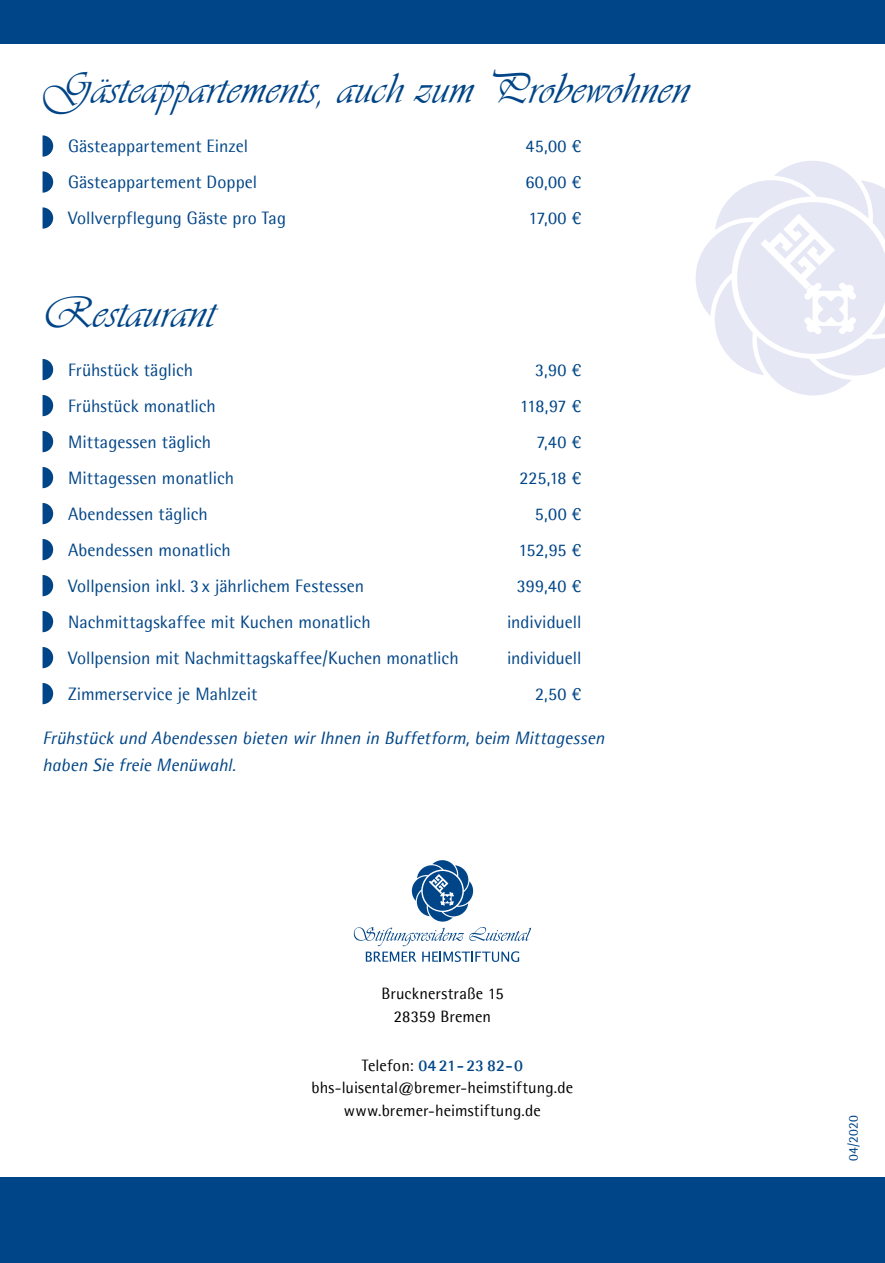
<style>
.page{position:relative;width:885px;height:1263px;background:#fff}
.page>*{position:absolute;margin:0;border:0;box-sizing:border-box;transform-origin:0 0}
.t1{font:45px "Vivaldii";letter-spacing:.01em;color:#004587}
.t2{font:18px "Agfa Rotis Semisans";color:#004587}
.t3{font:italic 18px/27px "Agfa Rotis Semisans";color:#004587}
.t4{font:16.5px/22.5px "Agfa Rotis Semisans";letter-spacing:.005em;color:#000;text-align:center}
.t5{font:13.5px "Agfa Rotis Semisans";letter-spacing:.01em;color:#004587}
.s1{font-weight:700;color:#004587}
</style>
<div class="page">
<div style="left:0;top:1178px;width:884px;height:85px;background:#004587"></div>
<div style="left:0;top:0;width:884px;height:43px;background:#004587"></div>
<svg style="left:354px;top:860px;width:177px;height:102px"></svg>
<svg style="left:696px;top:161px;width:188px;height:234px"></svg>
<svg style="left:43px;top:135px;width:10px;height:22px"></svg>
<svg style="left:43px;top:171px;width:10px;height:22px"></svg>
<svg style="left:43px;top:207px;width:10px;height:22px"></svg>
<svg style="left:43px;top:359px;width:10px;height:21px"></svg>
<svg style="left:43px;top:395px;width:10px;height:21px"></svg>
<svg style="left:43px;top:431px;width:10px;height:21px"></svg>
<svg style="left:43px;top:467px;width:10px;height:21px"></svg>
<svg style="left:43px;top:503px;width:10px;height:21px"></svg>
<svg style="left:43px;top:539px;width:10px;height:21px"></svg>
<svg style="left:43px;top:575px;width:10px;height:21px"></svg>
<svg style="left:43px;top:611px;width:10px;height:21px"></svg>
<svg style="left:43px;top:647px;width:10px;height:21px"></svg>
<svg style="left:43px;top:683px;width:10px;height:21px"></svg>
<h1 class="t1" style="left:43px;top:63px;width:648px">Gästeappartements, auch zum Probewohnen</h1>
<p class="t2" style="left:68px;top:135px;width:181px">Gästeappartement Einzel</p>
<p class="t2" style="left:525px;top:135px;width:57px">45,00 €</p>
<p class="t2" style="left:68px;top:171px;width:191px">Gästeappartement Doppel</p>
<p class="t2" style="left:525px;top:171px;width:57px">60,00 €</p>
<p class="t2" style="left:68px;top:207px;width:219px">Vollverpflegung Gäste pro Tag</p>
<p class="t2" style="left:528px;top:207px;width:54px">17,00 €</p>
<h1 class="t1" style="left:43px;top:286px;width:174px">Restaurant</h1>
<p class="t2" style="left:68px;top:359px;width:126px">Frühstück täglich</p>
<p class="t2" style="left:535px;top:359px;width:48px">3,90 €</p>
<p class="t2" style="left:68px;top:395px;width:149px">Frühstück monatlich</p>
<p class="t2" style="left:520px;top:395px;width:63px">118,97 €</p>
<p class="t2" style="left:68px;top:431px;width:145px">Mittagessen täglich</p>
<p class="t2" style="left:536px;top:431px;width:46px">7,40 €</p>
<p class="t2" style="left:68px;top:467px;width:167px">Mittagessen monatlich</p>
<p class="t2" style="left:519px;top:467px;width:63px">225,18 €</p>
<p class="t2" style="left:68px;top:503px;width:141px">Abendessen täglich</p>
<p class="t2" style="left:534px;top:503px;width:48px">5,00 €</p>
<p class="t2" style="left:68px;top:539px;width:164px">Abendessen monatlich</p>
<p class="t2" style="left:518px;top:539px;width:64px">152,95 €</p>
<p class="t2" style="left:68px;top:575px;width:297px">Vollpension inkl. 3 x jährlichem Festessen</p>
<p class="t2" style="left:517px;top:575px;width:66px">399,40 €</p>
<p class="t2" style="left:68px;top:611px;width:304px">Nachmittagskaffee mit Kuchen monatlich</p>
<p class="t2" style="left:507px;top:611px;width:76px">individuell</p>
<p class="t2" style="left:68px;top:647px;width:392px">Vollpension mit Nachmittagskaffee/Kuchen monatlich</p>
<p class="t2" style="left:507px;top:647px;width:76px">individuell</p>
<p class="t2" style="left:68px;top:683px;width:191px">Zimmerservice je Mahlzeit</p>
<p class="t2" style="left:535px;top:683px;width:48px">2,50 €</p>
<p class="t3" style="left:43px;top:725px;width:563px">Frühstück und Abendessen bieten wir Ihnen in Buffetform, beim Mittagessen haben Sie freie Menüwahl.</p>
<p class="t4" style="left:381px;top:982px;width:124px">Brucknerstraße 15<br>28359 Bremen</p>
<p class="t4" style="left:311px;top:1054px;width:263px">Telefon: <span class="s1">04 21- 23 82-0 </span>bhs-luisental@bremer-heimstiftung.de www.bremer-heimstiftung.de</p>
<p class="t5" style="left:845px;top:1161px;width:47px;rotate:-90deg">04/2020</p>
</div>
